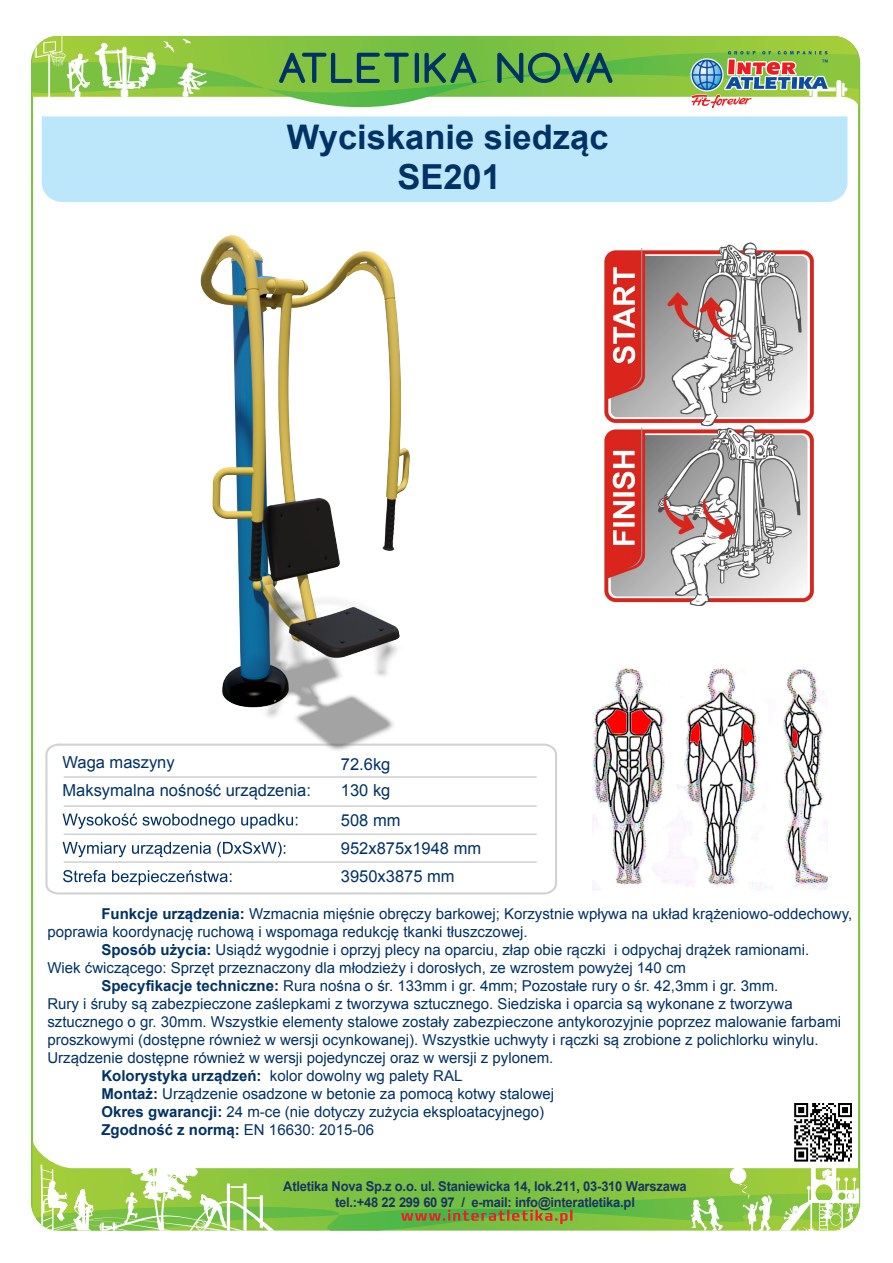
<style>
.page{position:relative;width:893px;height:1263px;background:#fff}
.page>*{position:absolute;margin:0;border:0;box-sizing:border-box;transform-origin:0 0}
.t1{font:700 34.5px "Arial";color:#003265}
.t2{font:700 33.9px "Arial";color:#003265}
.t3{font:16.5px/28px "Arial";color:#003265}
.t4{font:15px "Arial";color:#003265}
.t5{font:700 15px "Arial";color:#003265}
.t6{font:700 13.5px/16.2px "Arial";letter-spacing:-.015em;color:#183563;text-align:center;scale:.96 1}
.s1{font-weight:700}
.s2{font-weight:400}
</style>
<div class="page">
<img style="left:33px;top:36px;width:825px;height:16px">
<img style="left:32px;top:52px;width:827px;height:62px">
<hr style="left:48px;top:55px;width:1px;height:46px;background:#fff">
<hr style="left:49px;top:55px;width:1px;height:46px;background:#fff">
<hr style="left:50px;top:55px;width:1px;height:46px;background:#fff">
<svg style="left:35px;top:36px;width:121px;height:61px"></svg>
<svg style="left:163px;top:41px;width:11px;height:12px"></svg>
<svg style="left:183px;top:39px;width:8px;height:5px"></svg>
<svg style="left:178px;top:63px;width:29px;height:34px"></svg>
<img style="left:33px;top:1138px;width:826px;height:81px">
<img style="left:36px;top:1193px;width:742px;height:37px">
<svg style="left:778px;top:1153px;width:81px;height:77px"></svg>
<svg style="left:691px;top:1198px;width:32px;height:32px"></svg>
<div style="left:730px;top:1167px;width:16px;height:17px;background:#fff;border-radius:50%"></div>
<svg style="left:738px;top:1183px;width:34px;height:47px"></svg>
<svg style="left:40px;top:1138px;width:234px;height:92px"></svg>
<img style="left:793px;top:1103px;width:60px;height:59px">
<svg style="left:279px;top:53px;width:333px;height:30px;background:#52934c"></svg>
<div style="left:42px;top:116px;width:805px;height:86px;background:#bce6fa"></div>
<svg style="left:689px;top:51px;width:158px;height:69px"></svg>
<svg style="left:45px;top:759px;width:512px;height:136px"></svg>
<svg style="left:63px;top:813px;width:172px;height:16px"></svg>
<svg style="left:241px;top:813px;width:56px;height:16px"></svg>
<svg style="left:63px;top:842px;width:63px;height:15px"></svg>
<svg style="left:132px;top:842px;width:79px;height:15px"></svg>
<svg style="left:217px;top:842px;width:68px;height:15px"></svg>
<svg style="left:63px;top:870px;width:43px;height:12px"></svg>
<svg style="left:112px;top:870px;width:119px;height:15px"></svg>
<hr style="left:63px;top:861px;width:474px;height:2px;background:#d1d2d4">
<hr style="left:63px;top:833px;width:474px;height:2px;background:#d1d2d4">
<hr style="left:63px;top:805px;width:474px;height:2px;background:#d1d2d4">
<hr style="left:63px;top:776px;width:474px;height:2px;background:#d1d2d4">
<img style="left:593px;top:667px;width:234px;height:223px">
<img style="left:604px;top:242px;width:210px;height:364px">
<svg style="left:401px;top:1210px;width:171px;height:14px;background:#858f3c"></svg>
<img style="left:31px;top:149px;width:558px;height:610px">
<h2 class="t2" style="left:287px;top:113px;width:323px">Wyciskanie siedząc</h2>
<h1 class="t1" style="left:397px;top:153px;width:105px">SE201</h1>
<p class="t3" style="left:63px;top:748px;width:114px">Waga maszyny</p>
<p class="t3" style="left:341px;top:750px;width:51px">72.6kg</p>
<p class="t3" style="left:341px;top:806px;width:61px">508 mm</p>
<p class="t3" style="left:63px;top:776px;width:250px">Maksymalna nośność urządzenia:</p>
<p class="t3" style="left:341px;top:776px;width:51px">130 kg</p>
<p class="t3" style="left:341px;top:834px;width:142px">952x875х1948 mm<br>3950x3875 mm</p>
<p class="t4" style="left:101px;top:903px;width:752px"><span class="s1">Funkcje urządzenia:</span> Wzmacnia mięśnie obręczy barkowej; Korzystnie wpływa na układ krążeniowo-oddechowy,</p>
<p class="t4" style="left:47px;top:921px;width:482px">poprawia koordynację ruchową i wspomaga redukcję tkanki tłuszczowej.</p>
<p class="t4" style="left:101px;top:939px;width:709px"><span class="s1">Sposób użycia:</span> Usiądź wygodnie i oprzyj plecy na oparciu, złap obie rączki i odpychaj drążek ramionami.</p>
<p class="t4" style="left:47px;top:957px;width:640px">Wiek ćwiczącego: Sprzęt przeznaczony dla młodzieży i dorosłych, ze wzrostem powyżej 140 cm</p>
<p class="t4" style="left:101px;top:975px;width:678px"><span class="s1">Specyfikacje techniczne:</span> Rura nośna o śr. 133mm i gr. 4mm; Pozostałe rury o śr. 42,3mm i gr. 3mm.</p>
<p class="t4" style="left:47px;top:993px;width:747px">Rury i śruby są zabezpieczone zaślepkami z tworzywa sztucznego. Siedziska i oparcia są wykonane z tworzywa</p>
<p class="t4" style="left:47px;top:1011px;width:795px">sztucznego o gr. 30mm. Wszystkie elementy stalowe zostały zabezpieczone antykorozyjnie poprzez malowanie farbami</p>
<p class="t4" style="left:47px;top:1029px;width:773px">proszkowymi (dostępne również w wersji ocynkowanej). Wszystkie uchwyty i rączki są zrobione z polichlorku winylu.</p>
<p class="t4" style="left:47px;top:1047px;width:507px">Urządzenie dostępne również w wersji pojedynczej oraz w wersji z pylonem.</p>
<p class="t4" style="left:101px;top:1065px;width:362px"><span class="s1">Kolorystyka urządzeń:</span> kolor dowolny wg palety RAL</p>
<p class="t4" style="left:101px;top:1083px;width:454px"><span class="s1">Montaż:</span> Urządzenie osadzone w betonie za pomocą kotwy stalowej</p>
<p class="t4" style="left:101px;top:1101px;width:444px"><span class="s1">Okres gwarancji:</span> 24 m-ce (nie dotyczy zużycia eksploatacyjnego)</p>
<p class="t5" style="left:101px;top:1119px;width:274px">Zgodność z normą: <span class="s2">EN 16630: 2015-06</span></p>
<p class="t6" style="left:283px;top:1178px;width:422px">Atletika Nova Sp.z o.o. ul. Staniewicka 14, lok.211, 03-310 Warszawa tel.:+48 22 299 60 97 / e-mail: info@interatletika.pl</p>
</div>
